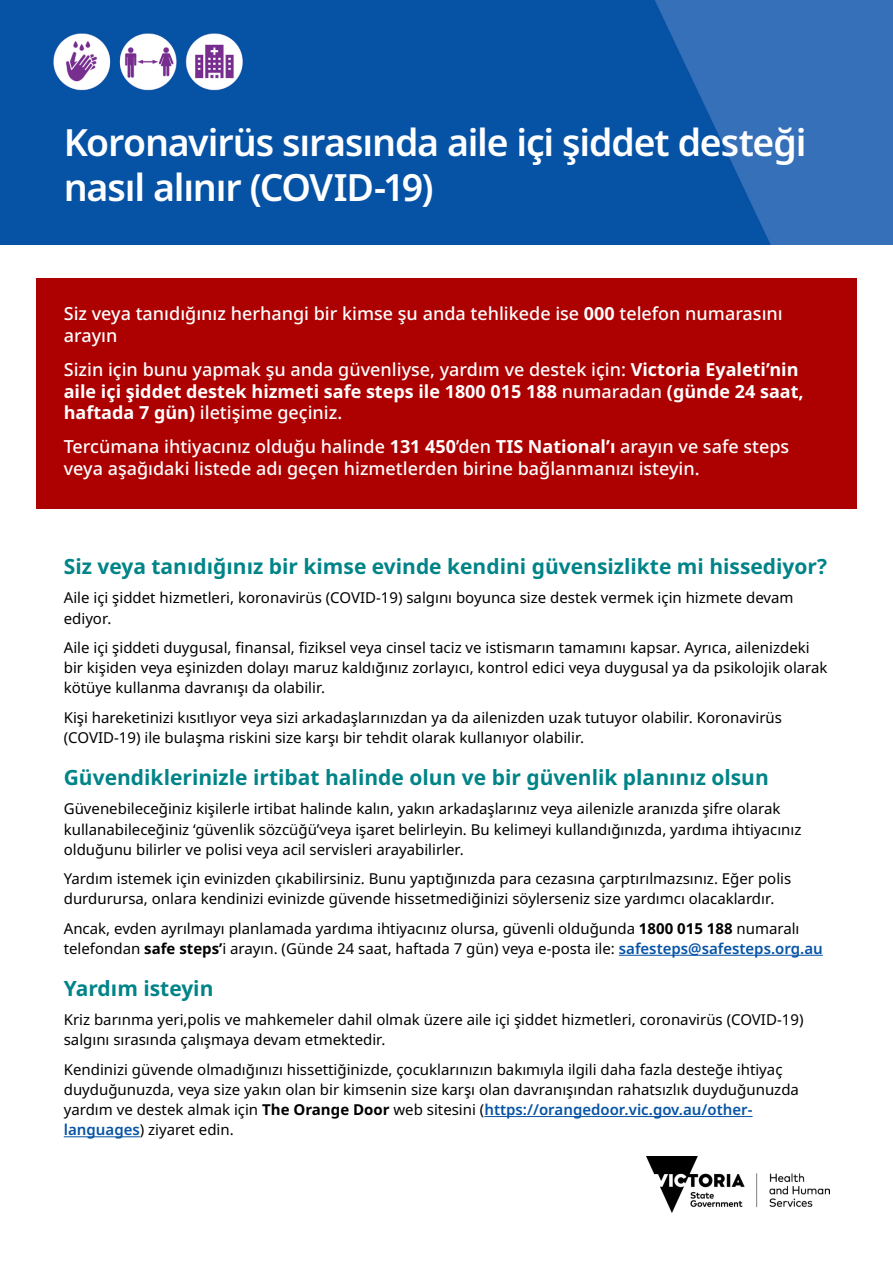
<style>
.page{position:relative;width:893px;height:1263px;background:#fff}
.page>*{position:absolute;margin:0;border:0;box-sizing:border-box;transform-origin:0 0}
.t1{font:600 37.5px/45px "Noto Sans";letter-spacing:-.03em;color:#fff}
.t2{font:700 21px "Noto Sans";color:#008488}
.t3{font:500 18px/21.6px "Noto Sans";color:#fff}
.t4{font:700 18px/21.6px "Noto Sans";color:#fff}
.t5{font:15px/20.2px "Noto Sans";color:#000}
.s1{font-weight:700}
.s2{font-weight:500}
.s3{font-weight:600;color:#0653a5}
</style>
<div class="page">
<img style="left:0;top:0;width:893px;height:244px">
<img style="left:646px;top:1157px;width:183px;height:55px">
<div style="left:36px;top:278px;width:821px;height:230px;background:#ad0001"></div>
<hr style="left:619px;top:955px;width:204px;height:1px;background:#0653a5">
<hr style="left:484px;top:1116px;width:268px;height:1px;background:#0653a5">
<hr style="left:64px;top:1136px;width:76px;height:1px;background:#0653a5">
<h1 class="t1" style="left:64px;top:120px;width:744px">Koronavirüs sırasında aile içi şiddet desteği nasıl alınır (COVID-19)</h1>
<p class="t3" style="left:64px;top:303px;width:720px">Siz veya tanıdığınız herhangi bir kimse şu anda tehlikede ise <span class="s1">000</span> telefon numarasını arayın</p>
<p class="t4" style="left:64px;top:359px;width:741px"><span class="s2">Sizin için bunu yapmak şu anda güvenliyse, yardım ve destek için:</span> Victoria Eyaleti’nin aile içi şiddet destek hizmeti safe steps ile 1800 015 188 <span class="s2">numaradan</span> (günde 24 saat, haftada 7 gün) <span class="s2">iletişime geçiniz.</span></p>
<p class="t3" style="left:64px;top:437px;width:727px">Tercümana ihtiyacınız olduğu halinde <span class="s1">131 450</span>’den <span class="s1">TIS National’ı</span> arayın ve safe steps veya aşağıdaki listede adı geçen hizmetlerden birine bağlanmanızı isteyin.</p>
<h2 class="t2" style="left:64px;top:552px;width:765px">Siz veya tanıdığınız bir kimse evinde kendini güvensizlikte mi hissediyor?</h2>
<p class="t5" style="left:64px;top:588px;width:731px">Aile içi şiddet hizmetleri, koronavirüs (COVID-19) salgını boyunca size destek vermek için hizmete devam ediyor.</p>
<p class="t5" style="left:64px;top:638px;width:765px">Aile içi şiddeti duygusal, finansal, fiziksel veya cinsel taciz ve istismarın tamamını kapsar. Ayrıca, ailenizdeki bir kişiden veya eşinizden dolayı maruz kaldığınız zorlayıcı, kontrol edici veya duygusal ya da psikolojik olarak kötüye kullanma davranışı da olabilir.</p>
<p class="t5" style="left:64px;top:707px;width:720px">Kişi hareketinizi kısıtlıyor veya sizi arkadaşlarınızdan ya da ailenizden uzak tutuyor olabilir. Koronavirüs (COVID-19) ile bulaşma riskini size karşı bir tehdit olarak kullanıyor olabilir.</p>
<h2 class="t2" style="left:64px;top:762px;width:707px">Güvendiklerinizle irtibat halinde olun ve bir güvenlik planınız olsun</h2>
<p class="t5" style="left:64px;top:799px;width:739px">Güvenebileceğiniz kişilerle irtibat halinde kalın, yakın arkadaşlarınız veya ailenizle aranızda şifre olarak kullanabileceğiniz ‘güvenlik sözcüğü’veya işaret belirleyin. Bu kelimeyi kullandığınızda, yardıma ihtiyacınız olduğunu bilirler ve polisi veya acil servisleri arayabilirler.</p>
<p class="t5" style="left:64px;top:869px;width:729px">Yardım istemek için evinizden çıkabilirsiniz. Bunu yaptığınızda para cezasına çarptırılmazsınız. Eğer polis durdurursa, onlara kendinizi evinizde güvende hissetmediğinizi söylerseniz size yardımcı olacaklardır.</p>
<p class="t5" style="left:64px;top:918px;width:761px">Ancak, evden ayrılmayı planlamada yardıma ihtiyacınız olursa, güvenli olduğunda <span class="s1">1800 015 188</span> numaralı telefondan <span class="s1">safe steps’</span>i arayın. (Günde 24 saat, haftada 7 gün) veya e-posta ile: <span class="s3">safesteps@safesteps.org.au</span></p>
<h2 class="t2" style="left:64px;top:973px;width:151px">Yardım isteyin</h2>
<p class="t5" style="left:64px;top:1010px;width:741px">Kriz barınma yeri,polis ve mahkemeler dahil olmak üzere aile içi şiddet hizmetleri, coronavirüs (COVID-19) salgını sırasında çalışmaya devam etmektedir.</p>
<p class="t5" style="left:64px;top:1059px;width:737px">Kendinizi güvende olmadığınızı hissettiğinizde, çocuklarınızın bakımıyla ilgili daha fazla desteğe ihtiyaç duyduğunuzda, veya size yakın olan bir kimsenin size karşı olan davranışından rahatsızlık duyduğunuzda yardım ve destek almak için <span class="s1">The Orange Door</span> web sitesini (<span class="s3">https://orangedoor.vic.gov.au/other&shy;languages</span>) ziyaret edin.</p>
</div>
